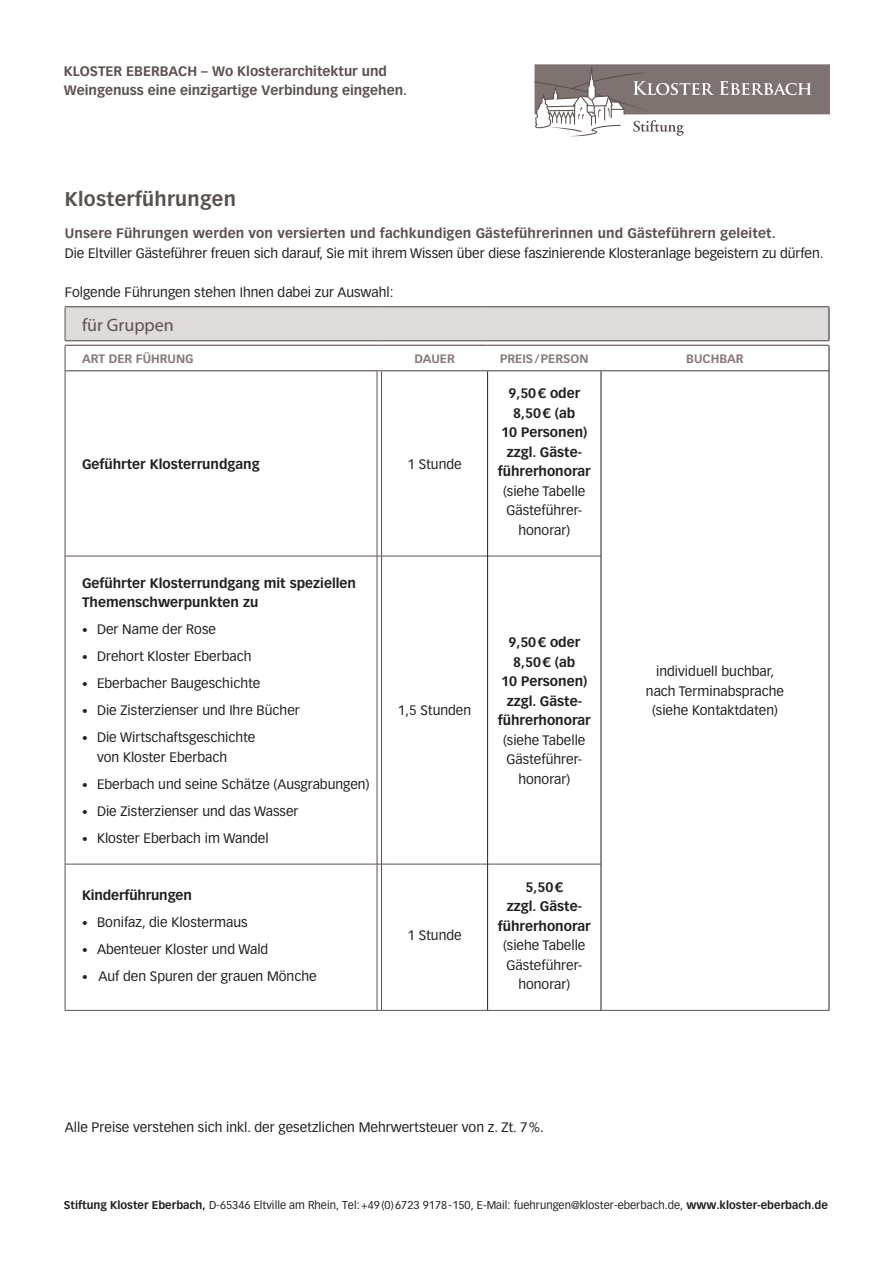
<style>
.page{position:relative;width:893px;height:1263px;background:#fff}
.page>*{position:absolute;margin:0;border:0;box-sizing:border-box;transform-origin:0 0}
.t1{font:700 19.5px "Vectora LT Std";letter-spacing:.015em;color:#5d514e}
.t2{font:18px "Myriad Pro";color:#5d514e}
.t3{font:13.5px/19.5px "Vectora LT Std";color:#231f20;text-align:center}
.t4{font:700 13.5px/19.5px "Vectora LT Std";color:#231f20;text-align:center}
.t5{font:700 13.5px "Vectora LT Std";letter-spacing:.01em;color:#5d514e}
.t6{font:700 12px "Vectora LT Std";color:#857a77}
.t7{font:11.1px "Vectora LT Std";color:#231f20}
.s1{font-size:11.25px}
.s2{font-weight:700}
</style>
<div class="page">
<svg style="left:534px;top:64px;width:295px;height:72px"></svg>
<hr style="left:377px;top:371px;width:1px;height:185px;background:#5d514e">
<hr style="left:381px;top:371px;width:1px;height:185px;background:#5d514e">
<hr style="left:65px;top:556px;width:312px;height:1px;background:#5d514e">
<hr style="left:377px;top:556px;width:1px;height:308px;background:#5d514e">
<hr style="left:381px;top:556px;width:1px;height:308px;background:#5d514e">
<hr style="left:65px;top:864px;width:312px;height:1px;background:#5d514e">
<hr style="left:377px;top:864px;width:1px;height:146px;background:#5d514e">
<hr style="left:381px;top:864px;width:1px;height:146px;background:#5d514e">
<hr style="left:382px;top:556px;width:105px;height:1px;background:#5d514e">
<hr style="left:488px;top:556px;width:113px;height:1px;background:#5d514e">
<hr style="left:382px;top:864px;width:105px;height:1px;background:#5d514e">
<hr style="left:488px;top:864px;width:113px;height:1px;background:#5d514e">
<hr style="left:65px;top:371px;width:1px;height:185px;background:#5d514e">
<hr style="left:65px;top:556px;width:1px;height:308px;background:#5d514e">
<hr style="left:65px;top:864px;width:1px;height:146px;background:#5d514e">
<hr style="left:601px;top:1010px;width:228px;height:1px;background:#5d514e">
<hr style="left:65px;top:1010px;width:312px;height:1px;background:#5d514e">
<hr style="left:382px;top:1010px;width:106px;height:1px;background:#5d514e">
<hr style="left:488px;top:1010px;width:113px;height:1px;background:#5d514e">
<svg style="left:65px;top:306px;width:765px;height:65px"></svg>
<hr style="left:487px;top:371px;width:1px;height:185px;background:#231f20">
<hr style="left:601px;top:371px;width:1px;height:185px;background:#231f20">
<hr style="left:829px;top:371px;width:1px;height:185px;background:#231f20">
<hr style="left:487px;top:556px;width:1px;height:308px;background:#231f20">
<hr style="left:601px;top:556px;width:1px;height:308px;background:#231f20">
<hr style="left:829px;top:556px;width:1px;height:308px;background:#231f20">
<hr style="left:487px;top:864px;width:1px;height:146px;background:#231f20">
<hr style="left:601px;top:864px;width:1px;height:146px;background:#231f20">
<hr style="left:829px;top:864px;width:1px;height:146px;background:#231f20">
<p class="t5" style="left:64px;top:63px;width:325px">KLOSTER EBERBACH – Wo Klosterarchitektur und</p>
<p class="t5" style="left:64px;top:82px;width:345px">Weingenuss eine einzigartige Verbindung eingehen.</p>
<p class="t1" style="left:65px;top:187px;width:173px">Klosterführungen</p>
<p class="t5" style="left:65px;top:225px;width:712px">Unsere Führungen werden von versierten und fachkundigen Gästeführerinnen und Gästeführern geleitet.</p>
<p class="t3" style="left:65px;top:243px;width:760px">Die Eltviller Gästeführer freuen sich darauf, Sie mit ihrem Wissen über diese faszinierende Klosteranlage begeistern zu dürfen.</p>
<p class="t3" style="left:65px;top:282px;width:330px">Folgende Führungen stehen Ihnen dabei zur Auswahl:</p>
<p class="t2" style="left:82px;top:313px;width:93px">für Gruppen</p>
<p class="t6" style="left:82px;top:352px;width:113px">ART DER FÜHRUNG</p>
<p class="t6" style="left:414px;top:352px;width:42px">DAUER</p>
<p class="t6" style="left:500px;top:352px;width:90px">PREIS/PERSON</p>
<p class="t6" style="left:686px;top:352px;width:59px">BUCHBAR</p>
<p class="t4" style="left:82px;top:454px;width:179px">Geführter Klosterrundgang</p>
<p class="t3" style="left:407px;top:454px;width:56px">1 Stunde</p>
<p class="t4" style="left:82px;top:573px;width:275px;text-align:left">Geführter Klosterrundgang mit speziellen<br>Themenschwerpunkten zu</p>
<p class="t3" style="left:82px;top:620px;width:136px"><span class="s1">•</span> Der Name der Rose</p>
<p class="t3" style="left:82px;top:647px;width:171px"><span class="s1">•</span> Drehort Kloster Eberbach</p>
<p class="t3" style="left:82px;top:674px;width:180px"><span class="s1">•</span> Eberbacher Baugeschichte</p>
<p class="t3" style="left:82px;top:701px;width:219px"><span class="s1">•</span> Die Zisterzienser und Ihre Bücher</p>
<p class="t3" style="left:97px;top:728px;width:160px;text-align:left;text-indent:-15px"><span class="s1">•</span> Die Wirtschaftsgeschichte von Kloster Eberbach</p>
<p class="t3" style="left:82px;top:774px;width:289px"><span class="s1">•</span> Eberbach und seine Schätze (Ausgrabungen)</p>
<p class="t3" style="left:82px;top:801px;width:218px"><span class="s1">•</span> Die Zisterzienser und das Wasser</p>
<p class="t3" style="left:82px;top:828px;width:188px"><span class="s1">•</span> Kloster Eberbach im Wandel</p>
<p class="t4" style="left:82px;top:885px;width:111px">Kinderführungen</p>
<p class="t3" style="left:82px;top:912px;width:167px"><span class="s1">•</span> Bonifaz, die Klostermaus</p>
<p class="t3" style="left:82px;top:939px;width:188px"><span class="s1">•</span> Abenteuer Kloster und Wald</p>
<p class="t3" style="left:82px;top:966px;width:236px"><span class="s1">•</span> Auf den Spuren der grauen Mönche</p>
<p class="t3" style="left:398px;top:701px;width:75px">1,5 Stunden</p>
<p class="t3" style="left:407px;top:926px;width:56px">1 Stunde</p>
<p class="t4" style="left:508px;top:384px;width:73px">9,50€ oder<br>8,50€ (ab</p>
<p class="t4" style="left:501px;top:423px;width:88px">10 Personen)</p>
<p class="t4" style="left:498px;top:442px;width:95px">zzgl. Gäste&shy;führerhonorar</p>
<p class="t3" style="left:503px;top:481px;width:84px">(siehe Tabelle</p>
<p class="t3" style="left:506px;top:501px;width:77px">Gästeführer&shy;honorar)</p>
<p class="t4" style="left:501px;top:632px;width:88px">9,50€ oder<br>8,50€ (ab<br>10 Personen)</p>
<p class="t4" style="left:498px;top:691px;width:95px">zzgl. Gäste&shy;führerhonorar</p>
<p class="t3" style="left:503px;top:730px;width:84px">(siehe Tabelle</p>
<p class="t3" style="left:506px;top:750px;width:77px">Gästeführer&shy;honorar)</p>
<p class="t4" style="left:525px;top:877px;width:39px">5,50€</p>
<p class="t4" style="left:498px;top:896px;width:95px">zzgl. Gäste&shy;führerhonorar</p>
<p class="t3" style="left:503px;top:936px;width:84px">(siehe Tabelle</p>
<p class="t3" style="left:506px;top:955px;width:77px">Gästeführer&shy;honorar)</p>
<p class="t3" style="left:65px;top:1118px;width:480px">Alle Preise verstehen sich inkl. der gesetzlichen Mehrwertsteuer von z. Zt. 7%.</p>
<p class="t3" style="left:656px;top:662px;width:120px">individuell buchbar,</p>
<p class="t3" style="left:646px;top:681px;width:140px">nach Terminabsprache</p>
<p class="t3" style="left:652px;top:701px;width:127px">(siehe Kontaktdaten)</p>
<p class="t7" style="left:64px;top:1199px;width:766px"><span class="s2">Stiftung Kloster Eberbach,</span> D-65346 Eltville am Rhein, Tel:+49(0)6723 9178-150, E-Mail: fuehrungen@kloster-eberbach.de, <span class="s2">www.kloster-eberbach.de</span></p>
</div>
